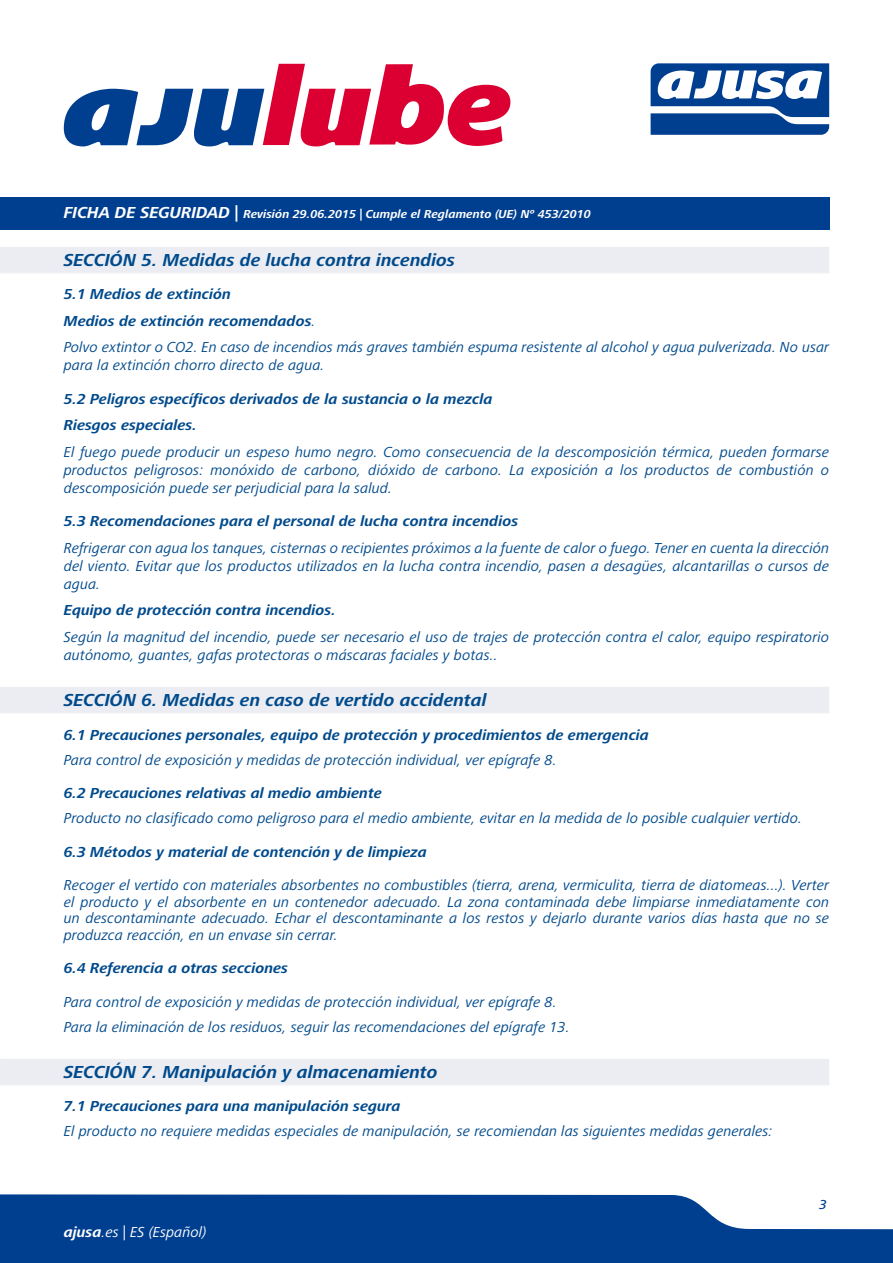
<style>
.page{position:relative;width:893px;height:1263px;background:#fff}
.page>*{position:absolute;margin:0;border:0;box-sizing:border-box;transform-origin:0 0}
.t1{font:italic 700 18px "Frutiger Next LT";color:#004a8c}
.t2{font:italic 15px/18px "Frutiger Next LT";color:#004a8c}
.t3{font:italic 700 15px/26.5px "Frutiger Next LT";color:#004a8c}
.t4{font:italic 15px "Frutiger Next LT";color:#fff}
.t5{font:italic 500 13.5px "Frutiger Next LT";color:#003f90}
.t6{font:italic 700 12px "Frutiger Next LT";color:#fff}
.s1{font-size:16.5px}
.s2{font-weight:700}
</style>
<div class="page">
<svg style="left:0;top:1194px;width:893px;height:69px;background:#1c549c"></svg>
<div style="left:0;top:197px;width:829px;height:33px;background:#003f90"></div>
<svg style="left:651px;top:63px;width:178px;height:72px"></svg>
<svg style="left:64px;top:64px;width:446px;height:82px"></svg>
<div style="left:0;top:247px;width:829px;height:26px;background:#ebedf2"></div>
<div style="left:0;top:687px;width:829px;height:26px;background:#ebedf2"></div>
<div style="left:0;top:1059px;width:829px;height:26px;background:#ebedf2"></div>
<p class="t6" style="left:64px;top:208px;width:529px"><span class="s1">FICHA DE SEGURIDAD |</span> Revisión 29.06.2015 | Cumple el Reglamento (UE) Nº 453/2010</p>
<p class="t1" style="left:64px;top:250px;width:393px">SECCIÓN 5. Medidas de lucha contra incendios</p>
<p class="t2" style="left:64px;top:281px;width:767px;line-height:26.5px"><span class="s2">5.1 Medios de extinción<br>Medios de extinción recomendados</span>.<br>Polvo extintor o CO2. En caso de incendios más graves también espuma resistente al alcohol y agua pulverizada. No usar</p>
<p class="t2" style="left:64px;top:356px;width:262px">para la extinción chorro directo de agua.</p>
<p class="t3" style="left:64px;top:385px;width:430px">5.2 Peligros específicos derivados de la sustancia o la mezcla<br>Riesgos especiales.</p>
<p class="t2" style="left:64px;top:443px;width:767px;text-align:justify">El fuego puede producir un espeso humo negro. Como consecuencia de la descomposición térmica, pueden formarse productos peligrosos: monóxido de carbono, dióxido de carbono. La exposición a los productos de combustión o descomposición puede ser perjudicial para la salud.</p>
<p class="t3" style="left:64px;top:508px;width:456px">5.3 Recomendaciones para el personal de lucha contra incendios</p>
<p class="t2" style="left:64px;top:539px;width:767px;text-align:justify">Refrigerar con agua los tanques, cisternas o recipientes próximos a la fuente de calor o fuego. Tener en cuenta la dirección del viento. Evitar que los productos utilizados en la lucha contra incendio, pasen a desagües, alcantarillas o cursos de agua.</p>
<p class="t3" style="left:64px;top:597px;width:273px">Equipo de protección contra incendios.</p>
<p class="t2" style="left:64px;top:628px;width:767px">Según la magnitud del incendio, puede ser necesario el uso de trajes de protección contra el calor, equipo respiratorio autónomo, guantes, gafas protectoras o máscaras faciales y botas..</p>
<p class="t1" style="left:64px;top:690px;width:424px">SECCIÓN 6. Medidas en caso de vertido accidental</p>
<p class="t3" style="left:64px;top:721px;width:587px">6.1 Precauciones personales, equipo de protección y procedimientos de emergencia</p>
<p class="t2" style="left:64px;top:751px;width:494px">Para control de exposición y medidas de protección individual, ver epígrafe 8.</p>
<p class="t3" style="left:64px;top:780px;width:320px">6.2 Precauciones relativas al medio ambiente</p>
<p class="t2" style="left:64px;top:809px;width:740px">Producto no clasificado como peligroso para el medio ambiente, evitar en la medida de lo posible cualquier vertido.</p>
<p class="t3" style="left:64px;top:838px;width:365px">6.3 Métodos y material de contención y de limpieza</p>
<p class="t2" style="left:64px;top:877px;width:767px;line-height:16.5px;text-align:justify">Recoger el vertido con materiales absorbentes no combustibles (tierra, arena, vermiculita, tierra de diatomeas...). Verter el producto y el absorbente en un contenedor adecuado. La zona contaminada debe limpiarse inmediatamente con un descontaminante adecuado. Echar el descontaminante a los restos y dejarlo durante varios días hasta que no se produzca reacción, en un envase sin cerrar.</p>
<p class="t3" style="left:64px;top:955px;width:226px">6.4 Referencia a otras secciones</p>
<p class="t2" style="left:64px;top:989px;width:507px;line-height:25px">Para control de exposición y medidas de protección individual, ver epígrafe 8.<br>Para la eliminación de los residuos, seguir las recomendaciones del epígrafe 13.</p>
<p class="t1" style="left:64px;top:1062px;width:375px">SECCIÓN 7. Manipulación y almacenamiento</p>
<p class="t3" style="left:64px;top:1093px;width:338px">7.1 Precauciones para una manipulación segura</p>
<p class="t2" style="left:64px;top:1122px;width:710px">El producto no requiere medidas especiales de manipulación, se recomiendan las siguientes medidas generales:</p>
<p class="t4" style="left:64px;top:1223px;width:144px"><span class="s2">ajusa</span>.es | ES (Español)</p>
<p class="t5" style="left:820px;top:1197px;width:9px">3</p>
</div>
